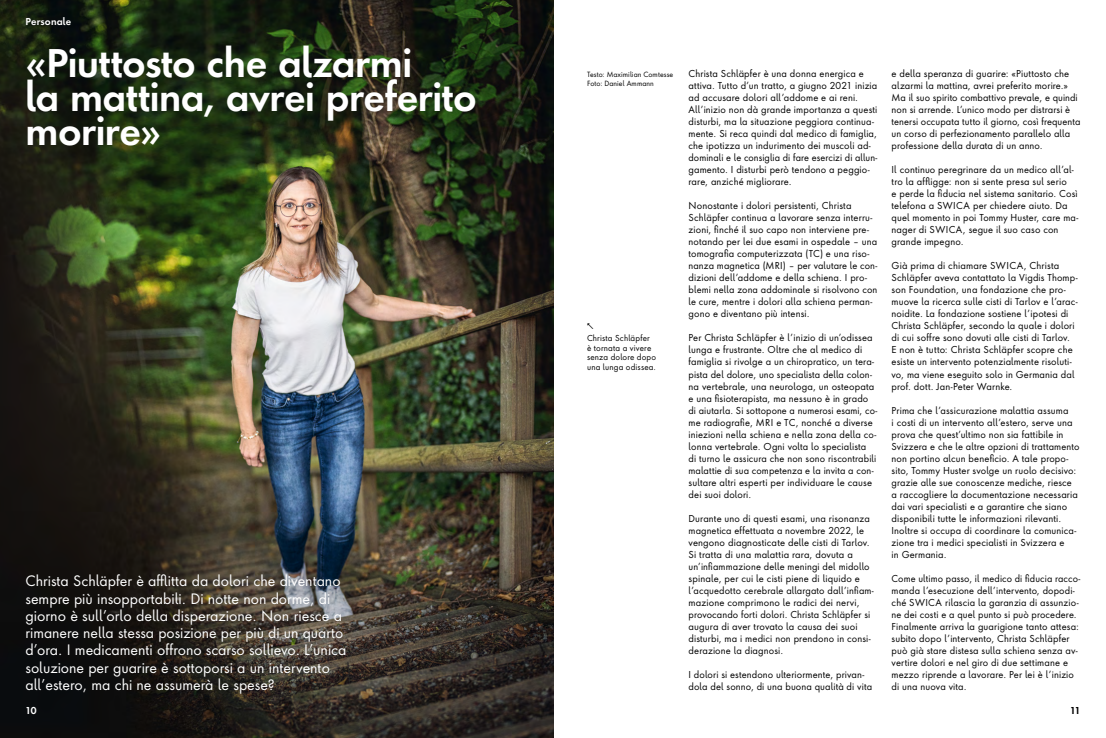
<style>
.page{position:relative;width:1106px;height:738px;background:#fff}
.page>*{position:absolute;margin:0;border:0;box-sizing:border-box;transform-origin:0 0}
.Headline_1_37pt{font:600 37px/34px "Futura Next";letter-spacing:-.015em;color:#fff}
.Lead_14pt_17_25pt{font:14px/17.2px "Futura Next";letter-spacing:-.005em;color:#fff}
.Lauftext_9_3pt_12pt{font:9.3px/12px "Futura Next";letter-spacing:.015em;color:#000}
.Rubrikentitel_9_3pt{font:600 9.3px "Futura Next";letter-spacing:.01em;color:#fff}
.t1{font:600 9.3px "Futura Next";color:#000}
.Legene_Bild_8pt_9_5pt_Schwarz{font:8px/9.5px "Futura Next";letter-spacing:.02em;color:#000}
.Boxtext_8pt_9_5pt{font:8px "Circular Std";color:#000}
.Minitext_Impressum_Credits_7pt{font:7px "Futura Next";letter-spacing:.01em;color:#000}
</style>
<div class="page">
<img style="left:0;top:0;width:553px;height:737px">
<p class="Rubrikentitel_9_3pt" style="left:26px;top:15px;width:47px">Personale</p>
<p class="Headline_1_37pt" style="left:26px;top:46px;width:453px">«Piuttosto che alzarmi<br>la mattina, avrei preferito morire»</p>
<p class="Lead_14pt_17_25pt" style="left:26px;top:571px;width:322px">Christa Schläpfer è afflitta da dolori che diventano sempre più insopportabili. Di notte non dorme, di giorno è sull’orlo della disperazione. Non riesce a rimanere nella stessa posizione per più di un quarto d’ora. I medicamenti offrono scarso sollievo. L’unica soluzione per guarire è sottoporsi a un intervento all’estero, ma chi ne assumerà le spese?</p>
<p class="Minitext_Impressum_Credits_7pt" style="left:587px;top:69px;width:88px">Testo: Maximilian Comtesse</p>
<p class="Minitext_Impressum_Credits_7pt" style="left:587px;top:78px;width:68px">Foto: Daniel Ammann</p>
<p class="Boxtext_8pt_9_5pt" style="left:587px;top:321px;width:8px">↖</p>
<p class="Legene_Bild_8pt_9_5pt_Schwarz" style="left:587px;top:333px;width:64px">Christa Schläpfer</p>
<p class="Legene_Bild_8pt_9_5pt_Schwarz" style="left:587px;top:342px;width:71px">è tornata a vivere senza dolore dopo una lunga odissea.</p>
<p class="Lauftext_9_3pt_12pt" style="left:688px;top:67px;width:190px">Christa Schläpfer è una donna energica e attiva. Tutto d’un tratto, a giugno 2021 inizia ad accusare dolori all’addome e ai reni.<br>All’inizio non dà grande importanza a questi disturbi, ma la situazione peggiora continua&shy;mente. Si reca quindi dal medico di famiglia, che ipotizza un indurimento dei muscoli ad&shy;dominali e le consiglia di fare esercizi di allun&shy;gamento. I disturbi però tendono a peggio&shy;rare, anziché migliorare.</p>
<p class="Lauftext_9_3pt_12pt" style="left:688px;top:199px;width:190px">Nonostante i dolori persistenti, Christa Schläpfer continua a lavorare senza interru&shy;zioni, finché il suo capo non interviene pre&shy;notando per lei due esami in ospedale – una tomografia computerizzata (TC) e una riso&shy;nanza magnetica (MRI) – per valutare le con&shy;dizioni dell’addome e della schiena. I pro&shy;blemi nella zona addominale si risolvono con le cure, mentre i dolori alla schiena perman&shy;gono e diventano più intensi.</p>
<p class="Lauftext_9_3pt_12pt" style="left:688px;top:331px;width:190px">Per Christa Schläpfer è l’inizio di un’odissea lunga e frustrante. Oltre che al medico di famiglia si rivolge a un chiropratico, un tera&shy;pista del dolore, uno specialista della colon&shy;na vertebrale, una neurologa, un osteopata e una fisioterapista, ma nessuno è in grado di aiutarla. Si sottopone a numerosi esami, co&shy;me radiografie, MRI e TC, nonché a diverse iniezioni nella schiena e nella zona della co&shy;lonna vertebrale. Ogni volta lo specialista<br>di turno le assicura che non sono riscontrabili malattie di sua competenza e la invita a con&shy;sultare altri esperti per individuare le cause dei suoi dolori.</p>
<p class="Lauftext_9_3pt_12pt" style="left:688px;top:511px;width:187px">Durante uno di questi esami, una risonanza magnetica effettuata a novembre 2022, le vengono diagnosticate delle cisti di Tarlov.<br>Si tratta di una malattia rara, dovuta a un’infiammazione delle meningi del midollo spinale, per cui le cisti piene di liquido e l’acquedotto cerebrale allargato dall’infiam&shy;mazione comprimono le radici dei nervi, provocando forti dolori. Christa Schläpfer si augura di aver trovato la causa dei suoi disturbi, ma i medici non prendono in consi&shy;derazione la diagnosi.</p>
<p class="Lauftext_9_3pt_12pt" style="left:688px;top:667px;width:185px">I dolori si estendono ulteriormente, privan&shy;dola del sonno, di una buona qualità di vita</p>
<p class="Lauftext_9_3pt_12pt" style="left:891px;top:67px;width:190px">e della speranza di guarire: «Piuttosto che alzarmi la mattina, avrei preferito morire.» Ma il suo spirito combattivo prevale, e quindi non si arrende. L’unico modo per distrarsi è tenersi occupata tutto il giorno, così frequenta un corso di perfezionamento parallelo alla professione della durata di un anno.</p>
<p class="Lauftext_9_3pt_12pt" style="left:891px;top:163px;width:188px">Il continuo peregrinare da un medico all’al&shy;tro la affligge: non si sente presa sul serio<br>e perde la fiducia nel sistema sanitario. Così telefona a SWICA per chiedere aiuto. Da quel momento in poi Tommy Huster, care ma&shy;nager di SWICA, segue il suo caso con grande impegno.</p>
<p class="Lauftext_9_3pt_12pt" style="left:891px;top:259px;width:188px">Già prima di chiamare SWICA, Christa Schläpfer aveva contattato la Vigdis Thomp&shy;son Foundation, una fondazione che pro&shy;muove la ricerca sulle cisti di Tarlov e l’arac&shy;noidite. La fondazione sostiene l’ipotesi di Christa Schläpfer, secondo la quale i dolori di cui soffre sono dovuti alle cisti di Tarlov.<br>E non è tutto: Christa Schläpfer scopre che esiste un intervento potenzialmente risoluti&shy;vo, ma viene eseguito solo in Germania dal prof. dott. Jan-Peter Warnke.</p>
<p class="Lauftext_9_3pt_12pt" style="left:891px;top:403px;width:189px">Prima che l’assicurazione malattia assuma<br>i costi di un intervento all’estero, serve una prova che quest’ultimo non sia fattibile in Svizzera e che le altre opzioni di trattamento non portino alcun beneficio. A tale propo&shy;sito, Tommy Huster svolge un ruolo decisivo: grazie alle sue conoscenze mediche, riesce a raccogliere la documentazione necessaria dai vari specialisti e a garantire che siano disponibili tutte le informazioni rilevanti.<br>Inoltre si occupa di coordinare la comunica&shy;zione tra i medici specialisti in Svizzera e<br>in Germania.</p>
<p class="Lauftext_9_3pt_12pt" style="left:891px;top:571px;width:190px">Come ultimo passo, il medico di fiducia racco&shy;manda l’esecuzione dell’intervento, dopodi&shy;ché SWICA rilascia la garanzia di assunzio&shy;ne dei costi e a quel punto si può procedere.<br>Finalmente arriva la guarigione tanto attesa: subito dopo l’intervento, Christa Schläpfer può già stare distesa sulla schiena senza av&shy;vertire dolori e nel giro di due settimane e mezzo riprende a lavorare. Per lei è l’inizio di una nuova vita.</p>
<p class="Rubrikentitel_9_3pt" style="left:26px;top:703px;width:13px">10</p>
<p class="t1" style="left:1070px;top:703px;width:12px">11</p>
</div>
